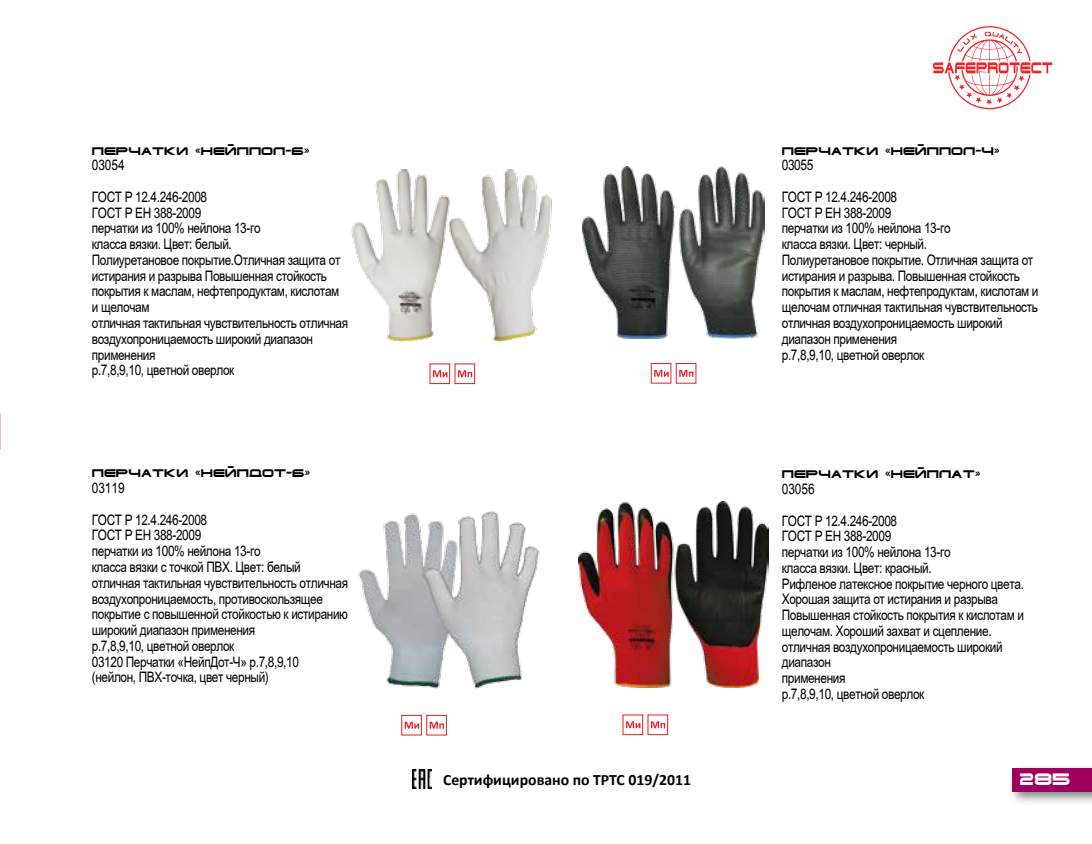
<style>
.page{position:relative;width:1092px;height:844px;background:#fff}
.page>*{position:absolute;margin:0;border:0;box-sizing:border-box;transform-origin:0 0}
.t1{font:700 15.75px "Calibri";color:#000}
.t2{font:700 semi-expanded 15.75px "Terminator Cyr";color:#fff}
.t3{font:14.35px/15.8px "Arial";letter-spacing:-.03em;color:#000;scale:.82 1}
.t4{font:700 semi-expanded 10.5px "Terminator Cyr 4";color:#000}
</style>
<div class="page">
<div style="left:1007px;top:763px;width:84px;height:43px;background:#000;opacity:.5"></div>
<div style="left:1012px;top:768px;width:79px;height:23px;background:#9e005e"></div>
<svg style="left:932px;top:26px;width:120px;height:83px"></svg>
<svg style="left:651px;top:721px;width:14px;height:7px"></svg>
<svg style="left:626px;top:721px;width:14px;height:7px"></svg>
<div style="left:675px;top:363px;width:21px;height:20px;border:1px solid #ed1d24"></div>
<svg style="left:679px;top:370px;width:14px;height:7px"></svg>
<div style="left:650px;top:363px;width:21px;height:20px;border:1px solid #ed1d24"></div>
<svg style="left:654px;top:370px;width:14px;height:7px"></svg>
<div style="left:426px;top:714px;width:21px;height:21px;background:#fff;border:1px solid #ed1d24"></div>
<svg style="left:429px;top:721px;width:15px;height:7px"></svg>
<div style="left:401px;top:714px;width:21px;height:21px;background:#fff;border:1px solid #ed1d24"></div>
<svg style="left:404px;top:721px;width:15px;height:7px"></svg>
<div style="left:454px;top:363px;width:21px;height:21px;border:1px solid #ed1d24"></div>
<svg style="left:458px;top:370px;width:14px;height:7px"></svg>
<div style="left:429px;top:363px;width:21px;height:21px;border:1px solid #ed1d24"></div>
<svg style="left:433px;top:370px;width:14px;height:7px"></svg>
<img style="left:351px;top:170px;width:201px;height:173px">
<img style="left:582px;top:167px;width:182px;height:171px">
<img style="left:358px;top:511px;width:182px;height:178px">
<img style="left:578px;top:501px;width:190px;height:186px">
<img style="left:412px;top:769px;width:19px;height:19px">
<p class="t4" style="left:92px;top:144px;width:219px">Перчатки «НейпПол-Б»</p>
<p class="t3" style="left:92px;top:149px;width:142px;line-height:31.5px">03054<br>ГОСТ Р 12.4.246-2008</p>
<p class="t3" style="left:92px;top:205px;width:314px">ГОСТ Р ЕН 388-2009<br>перчатки из 100% нейлона 13-го<br>класса вязки. Цвет: белый.<br>Полиуретановое покрытие.Отличная защита от истирания и разрыва Повышенная стойкость покрытия к маслам, нефтепродуктам, кислотам и щелочам<br>отличная тактильная чувствительность отличная воздухопроницаемость широкий диапазон применения<br>р.7,8,9,10, цветной оверлок</p>
<p class="t4" style="left:92px;top:466px;width:220px">Перчатки «НейпДот-Б»</p>
<p class="t3" style="left:92px;top:472px;width:142px;line-height:31.5px">03119<br>ГОСТ Р 12.4.246-2008</p>
<p class="t3" style="left:92px;top:527px;width:314px">ГОСТ Р ЕН 388-2009<br>перчатки из 100% нейлона 13-го<br>класса вязки с точкой ПВХ. Цвет: белый отличная тактильная чувствительность отличная воздухопроницаемость, противоскользящее покрытие с повышенной стойкостью к истиранию широкий диапазон применения<br>р.7,8,9,10, цветной оверлок<br>03120 Перчатки «НейпДот-Ч» р.7,8,9,10<br>(нейлон, ПВХ-точка, цвет черный)</p>
<p class="t1" style="left:443px;top:769px;width:249px">Сертифицировано по ТРТС 019/2011</p>
<p class="t4" style="left:781px;top:144px;width:219px">Перчатки «НейпПол-Ч»</p>
<p class="t3" style="left:781px;top:149px;width:142px;line-height:31.5px">03055<br>ГОСТ Р 12.4.246-2008</p>
<p class="t3" style="left:781px;top:205px;width:314px">ГОСТ Р ЕН 388-2009<br>перчатки из 100% нейлона 13-го<br>класса вязки. Цвет: черный.<br>Полиуретановое покрытие. Отличная защита от истирания и разрыва. Повышенная стойкость покрытия к маслам, нефтепродуктам, кислотам и щелочам отличная тактильная чувствительность отличная воздухопроницаемость широкий диапазон применения<br>р.7,8,9,10, цветной оверлок</p>
<p class="t4" style="left:781px;top:467px;width:200px">Перчатки «НейпЛат»</p>
<p class="t3" style="left:781px;top:473px;width:142px;line-height:31.5px">03056<br>ГОСТ Р 12.4.246-2008</p>
<p class="t3" style="left:781px;top:528px;width:297px">ГОСТ Р ЕН 388-2009<br>перчатки из 100% нейлона 13-го<br>класса вязки. Цвет: красный.<br>Рифленое латексное покрытие черного цвета.<br>Хорошая защита от истирания и разрыва<br>Повышенная стойкость покрытия к кислотам и щелочам. Хороший захват и сцепление. отличная воздухопроницаемость широкий диапазон<br>применения<br>р.7,8,9,10, цветной оверлок</p>
<p class="t2" style="left:1019px;top:768px;width:53px">285</p>
</div>
